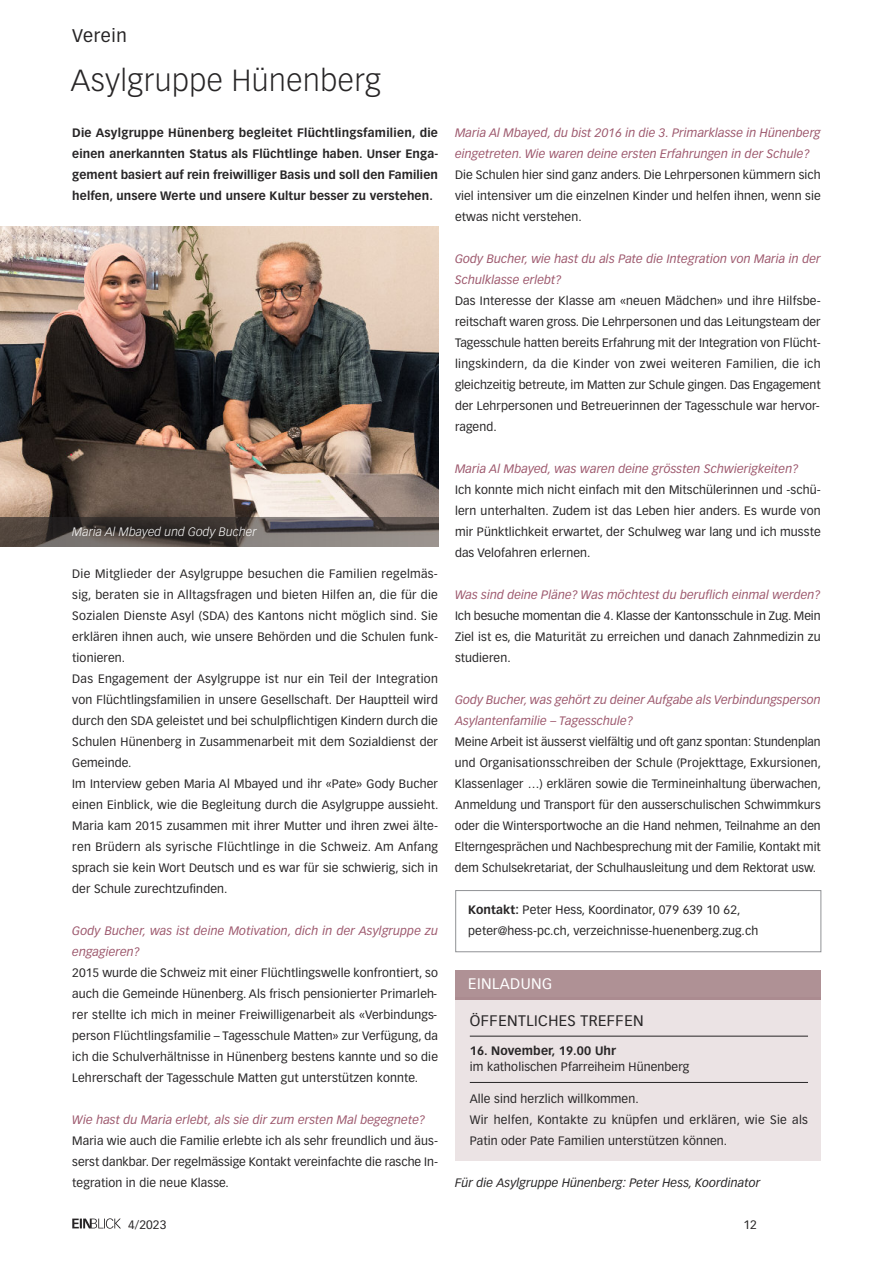
<style>
.page{position:relative;width:893px;height:1263px;background:#fff}
.page>*{position:absolute;margin:0;border:0;box-sizing:border-box;transform-origin:0 0}
.t1{font:300 30px "Vectora LH";letter-spacing:.02em;color:#272526}
.t2{font:18px "Vectora LH";letter-spacing:.03em;color:#272526}
.t3{font:15px "Vectora LH";letter-spacing:.03em;color:#272526}
.t4{font:15px "Vectora LH";letter-spacing:.03em;color:#fff}
.t5{font:12px/21px "Vectora LH";letter-spacing:.01em;color:#272526;text-align:justify}
.t6{font:italic 12px/21px "Vectora LH";letter-spacing:.01em;color:#9d586d}
.t7{font:700 12px/21px "Vectora LH";letter-spacing:.01em;color:#272526;text-align:justify}
.t8{font:italic 12px "Vectora LH";letter-spacing:.01em;color:#272526}
.t9{font:italic 300 12px "Vectora LH";letter-spacing:.01em;color:#fff}
.s1{font-weight:700}
</style>
<div class="page">
<svg style="left:72px;top:1218px;width:49px;height:11px"></svg>
<img style="left:0;top:226px;width:438px;height:291px">
<svg style="left:0;top:517px;width:438px;height:30px;background:#595250"></svg>
<div style="left:455px;top:998px;width:366px;height:163px;background:#ebe3e4"></div>
<div style="left:455px;top:970px;width:366px;height:29px;background:#af9195"></div>
<hr style="left:470px;top:1036px;width:338px;height:1px;background:#272526">
<hr style="left:470px;top:1082px;width:338px;height:1px;background:#272526">
<div style="left:455px;top:890px;width:366px;height:62px;border:1px solid #909295"></div>
<h2 class="t2" style="left:72px;top:28px;width:56px">Verein</h2>
<h1 class="t1" style="left:71px;top:68px;width:311px">Asylgruppe Hünenberg</h1>
<p class="t7" style="left:72px;top:123px;width:367px">Die Asylgruppe Hünenberg begleitet Flüchtlingsfamilien, die einen anerkannten Status als Flüchtlinge haben. Unser Enga&shy;gement basiert auf rein freiwilliger Basis und soll den Familien helfen, unsere Werte und unsere Kultur besser zu verstehen.</p>
<p class="t9" style="left:72px;top:526px;width:186px">Maria Al Mbayed und Gody Bucher</p>
<p class="t5" style="left:72px;top:563px;width:368px;text-align:left">Die Mitglieder der Asylgruppe besuchen die Familien regelmäs&shy;sig, beraten sie in Alltagsfragen und bieten Hilfen an, die für die Sozialen Dienste Asyl (SDA) des Kantons nicht möglich sind. Sie erklären ihnen auch, wie unsere Behörden und die Schulen funk&shy;tionieren.<br>Das Engagement der Asylgruppe ist nur ein Teil der Integration von Flüchtlingsfamilien in unsere Gesellschaft. Der Hauptteil wird durch den SDA geleistet und bei schulpflichtigen Kindern durch die Schulen Hünenberg in Zusammenarbeit mit dem Sozialdienst der Gemeinde.<br>Im Interview geben Maria Al Mbayed und ihr «Pate» Gody Bucher einen Einblick, wie die Begleitung durch die Asylgruppe aussieht.<br>Maria kam 2015 zusammen mit ihrer Mutter und ihren zwei älte&shy;ren Brüdern als syrische Flüchtlinge in die Schweiz. Am Anfang sprach sie kein Wort Deutsch und es war für sie schwierig, sich in der Schule zurechtzufinden.</p>
<p class="t6" style="left:72px;top:920px;width:367px">Gody Bucher, was ist deine Motivation, dich in der Asylgruppe zu engagieren?</p>
<p class="t5" style="left:72px;top:962px;width:367px">2015 wurde die Schweiz mit einer Flüchtlingswelle konfrontiert, so auch die Gemeinde Hünenberg. Als frisch pensionierter Primarleh&shy;rer stellte ich mich in meiner Freiwilligenarbeit als «Verbindungs&shy;person Flüchtlingsfamilie – Tagesschule Matten» zur Verfügung, da ich die Schulverhältnisse in Hünenberg bestens kannte und so die Lehrerschaft der Tagesschule Matten gut unterstützen konnte.</p>
<p class="t6" style="left:72px;top:1109px;width:355px">Wie hast du Maria erlebt, als sie dir zum ersten Mal begegnete?</p>
<p class="t5" style="left:72px;top:1130px;width:367px">Maria wie auch die Familie erlebte ich als sehr freundlich und äus&shy;serst dankbar. Der regelmässige Kontakt vereinfachte die rasche In&shy;tegration in die neue Klasse.</p>
<p class="t6" style="left:455px;top:122px;width:367px">Maria Al Mbayed, du bist 2016 in die 3. Primarklasse in Hünenberg eingetreten. Wie waren deine ersten Erfahrungen in der Schule?</p>
<p class="t5" style="left:455px;top:164px;width:367px">Die Schulen hier sind ganz anders. Die Lehrpersonen kümmern sich viel intensiver um die einzelnen Kinder und helfen ihnen, wenn sie etwas nicht verstehen.</p>
<p class="t6" style="left:455px;top:248px;width:367px">Gody Bucher, wie hast du als Pate die Integration von Maria in der<br>Schulklasse erlebt?</p>
<p class="t5" style="left:455px;top:290px;width:367px">Das Interesse der Klasse am «neuen Mädchen» und ihre Hilfsbe&shy;reitschaft waren gross. Die Lehrpersonen und das Leitungsteam der Tagesschule hatten bereits Erfahrung mit der Integration von Flücht&shy;lingskindern, da die Kinder von zwei weiteren Familien, die ich gleichzeitig betreute, im Matten zur Schule gingen. Das Engagement der Lehrpersonen und Betreuerinnen der Tagesschule war hervor&shy;ragend.</p>
<p class="t6" style="left:455px;top:458px;width:345px">Maria Al Mbayed, was waren deine grössten Schwierigkeiten?</p>
<p class="t5" style="left:455px;top:479px;width:367px">Ich konnte mich nicht einfach mit den Mitschülerinnen und -schü&shy;lern unterhalten. Zudem ist das Leben hier anders. Es wurde von mir Pünktlichkeit erwartet, der Schulweg war lang und ich musste das Velofahren erlernen.</p>
<p class="t6" style="left:455px;top:584px;width:367px">Was sind deine Pläne? Was möchtest du beruflich einmal werden?</p>
<p class="t5" style="left:455px;top:605px;width:367px">Ich besuche momentan die 4. Klasse der Kantonsschule in Zug. Mein Ziel ist es, die Maturität zu erreichen und danach Zahnmedizin zu studieren.</p>
<p class="t6" style="left:455px;top:689px;width:367px">Gody Bucher, was gehört zu deiner Aufgabe als Verbindungsperson<br>Asylantenfamilie – Tagesschule?</p>
<p class="t5" style="left:455px;top:731px;width:368px">Meine Arbeit ist äusserst vielfältig und oft ganz spontan: Stundenplan und Organisationsschreiben der Schule (Projekttage, Exkursionen, Klassenlager …) erklären sowie die Termineinhaltung überwachen, Anmeldung und Transport für den ausserschulischen Schwimmkurs oder die Wintersportwoche an die Hand nehmen, Teilnahme an den Elterngesprächen und Nachbesprechung mit der Familie, Kontakt mit dem Schulsekretariat, der Schulhausleitung und dem Rektorat usw.</p>
<p class="t5" style="left:468px;top:899px;width:292px"><span class="s1">Kontakt:</span> Peter Hess, Koordinator, 079 639 10 62, peter@hess-pc.ch, verzeichnisse-huenenberg.zug.ch</p>
<p class="t4" style="left:468px;top:977px;width:85px">EINLADUNG</p>
<p class="t3" style="left:470px;top:1014px;width:175px">ÖFFENTLICHES TREFFEN</p>
<p class="t7" style="left:470px;top:1041px;width:148px">16. November, 19.00 Uhr</p>
<p class="t5" style="left:470px;top:1057px;width:221px">im katholischen Pfarreiheim Hünenberg</p>
<p class="t5" style="left:470px;top:1088px;width:340px;text-align:left">Alle sind herzlich willkommen.<br>Wir helfen, Kontakte zu knüpfen und erklären, wie Sie als<br>Patin oder Pate Familien unterstützen können.</p>
<p class="t8" style="left:455px;top:1177px;width:307px">Für die Asylgruppe Hünenberg: Peter Hess, Koordinator</p>
<p class="t5" style="left:128px;top:1214px;width:40px">4/2023</p>
<p class="t5" style="left:743px;top:1214px;width:15px">12</p>
</div>
